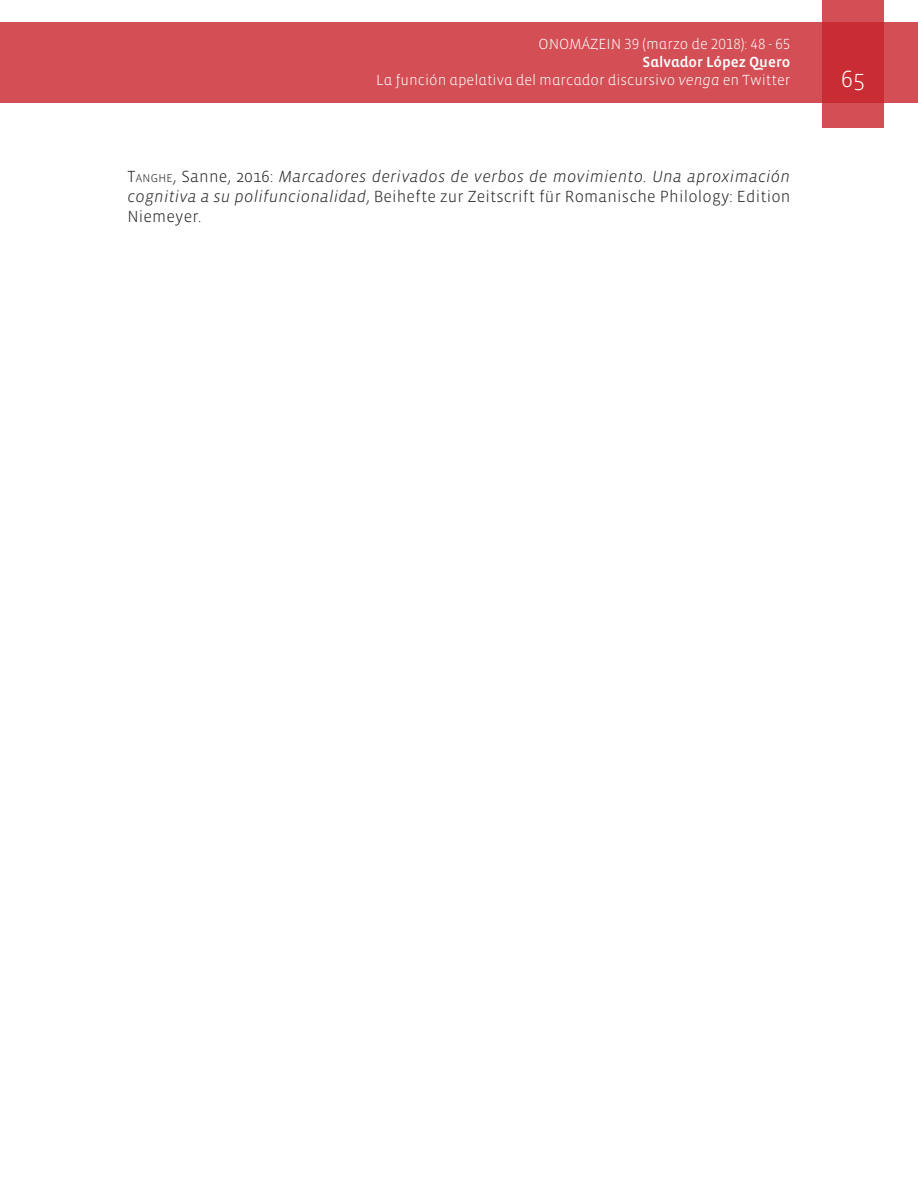
<style>
.page{position:relative;width:918px;height:1188px;background:#fff}
.page>*{position:absolute;margin:0;border:0;box-sizing:border-box;transform-origin:0 0}
.t1{font:300 24px "Vista Sans";color:#fff}
.Bibliografía{font:italic 300 16.5px/19.8px "Vista Sans";letter-spacing:.015em;color:#231f20;text-align:justify}
.t2{font:300 15px "Vista Sans Alt";color:#fff}
.t3{font:15px "Vista Sans Alt Med";color:#fff}
.s1{font-family:"Vista Sans Alt Light Ita";font-weight:400}
.s2{font-style:normal}
.s3{font-style:normal;font-size:11.55px}
</style>
<div class="page">
<div style="left:0;top:23px;width:918px;height:80px;background:#d34f55"></div>
<svg style="left:822px;top:0;width:62px;height:128px;background:#cd383f"></svg>
<p class="t2" style="left:539px;top:37px;width:253px">ONOMÁZEIN 39 (marzo de 2018): 48 - 65</p>
<p class="t3" style="left:642px;top:55px;width:150px">Salvador López Quero</p>
<p class="t2" style="left:376px;top:73px;width:416px">La función apelativa del marcador discursivo <span class="s1">venga</span> en Twitter</p>
<h1 class="t1" style="left:841px;top:66px;width:25px">65</h1>
<p class="Bibliografía" style="left:128px;top:167px;width:664px"><span class="s2">T</span><span class="s3">ANGHE</span><span class="s2">, Sanne, 2016:</span> Marcadores derivados de verbos de movimiento. Una aproximación cognitiva a su polifuncionalidad<span class="s2">, Beihefte zur Zeitscrift für Romanische Philology: Edition Niemeyer.</span></p>
</div>
